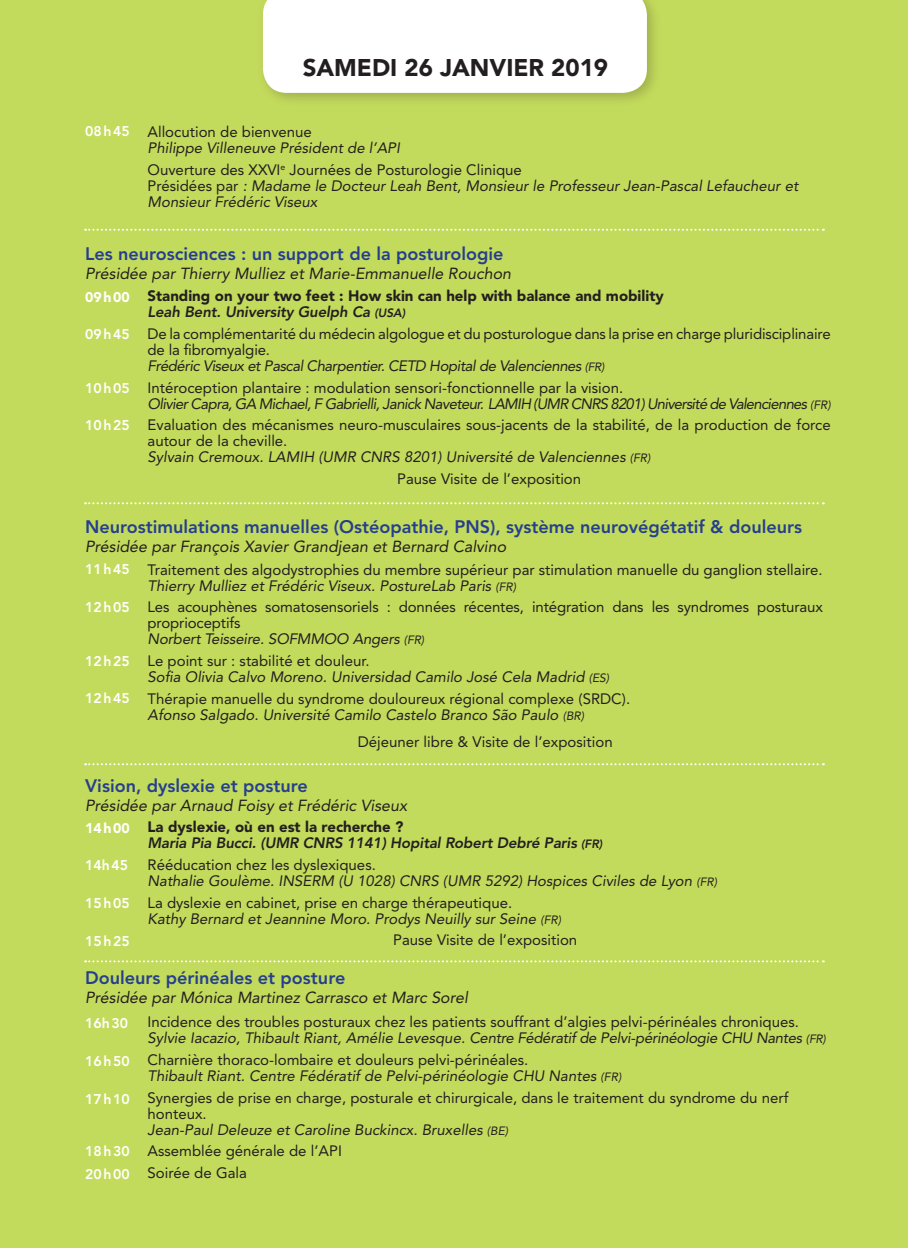
<style>
.page{position:relative;width:908px;height:1248px;background:#fff}
.page>*{position:absolute;margin:0;border:0;box-sizing:border-box;transform-origin:0 0}
.t1{font:900 24px "Avenir LT Std";color:#231f20}
.t2{font:800 18px "Avenir LT Std";color:#253f8e}
.t3{font:italic 16px "Avenir LT Std";color:#231f20}
.t4{font:15px/16px "Avenir LT Std";color:#231f20}
.t5{font:italic 15px/16px "Avenir LT Std";color:#231f20}
.t6{font:italic 15px/16px "Avenir LT Std";letter-spacing:-.04em;color:#231f20}
.t7{font:900 15px/16px "Avenir LT Std";color:#231f20}
.t8{font:italic 800 15px/16px "Avenir LT Std";letter-spacing:-.01em;color:#231f20}
.t9{font:800 14px "Avenir LT Std";color:#fff}
.t10{font:900 14px "Avenir LT Std";letter-spacing:.06em;color:#fff}
.t11{font:800 14px/22.6px "Avenir LT Std";letter-spacing:.06em;color:#fff}
.s1{font-style:italic}
.s2{font-style:normal}
.s3{font-weight:800;font-style:italic}
.s4{font-weight:800;font-style:italic;font-size:12px}
.s5{font-style:italic;font-size:12px}
.s6{font-size:12px}
.s7{font-weight:900;font-style:normal}
</style>
<div class="page">
<div style="left:0;top:0;width:907px;height:1247px;background:#c3db5c"></div>
<div style="left:256px;top:0;width:405px;height:108px;background:#231f20;opacity:.23"></div>
<div style="left:263px;top:0;width:383px;height:93px;background:#fff"></div>
<svg style="left:85px;top:229px;width:738px;height:2px"></svg>
<svg style="left:85px;top:502px;width:738px;height:2px"></svg>
<svg style="left:85px;top:763px;width:738px;height:2px"></svg>
<svg style="left:85px;top:960px;width:738px;height:2px"></svg>
<h1 class="t1" style="left:302px;top:53px;width:307px">SAMEDI 26 JANVIER 2019</h1>
<p class="t9" style="left:85px;top:123px;width:46px">08h45</p>
<p class="t4" style="left:147px;top:124px;width:166px">Allocution de bienvenue</p>
<p class="t4" style="left:147px;top:137px;width:375px;line-height:21.6px"><span class="s1">Philippe Villeneuve Président de l’API<br></span>Ouverture des XXVI<sup>e</sup> Journées de Posturologie Clinique</p>
<p class="t5" style="left:147px;top:178px;width:652px"><span class="s2">Présidées par</span> : Madame le Docteur Leah Bent, Monsieur le Professeur Jean-Pascal Lefaucheur et<br>Monsieur Frédéric Viseux</p>
<p class="t2" style="left:85px;top:243px;width:419px">Les neurosciences : un support de la posturologie</p>
<p class="t3" style="left:85px;top:264px;width:427px">Présidée par Thierry Mulliez et Marie-Emmanuelle Rouchon</p>
<p class="t10" style="left:85px;top:288px;width:46px">09h00</p>
<p class="t9" style="left:85px;top:326px;width:46px">09h45</p>
<p class="t9" style="left:85px;top:380px;width:46px">10h05</p>
<p class="t9" style="left:85px;top:416px;width:46px">10h25</p>
<p class="t7" style="left:147px;top:288px;width:517px">Standing on your two feet : How skin can help with balance and mobility<br><span class="s3">Leah Bent. University Guelph Ca</span> <span class="s4">(USA)</span></p>
<p class="t4" style="left:147px;top:326px;width:684px">De la complémentarité du médecin algologue et du posturologue dans la prise en charge pluridisciplinaire de la fibromyalgie.<br><span class="s1">Frédéric Viseux et Pascal Charpentier. CETD Hopital de Valenciennes</span> <span class="s5">(FR)</span></p>
<p class="t6" style="left:147px;top:380px;width:684px"><span class="s2">Intéroception plantaire : modulation sensori-fonctionnelle par la vision.<br></span>Olivier Capra, GA Michael, F Gabrielli, Janick Naveteur. LAMIH (UMR CNRS 8201) Université de Valenciennes <span class="s6">(FR)</span></p>
<p class="t4" style="left:147px;top:417px;width:684px">Evaluation des mécanismes neuro-musculaires sous-jacents de la stabilité, de la production de force autour de la cheville.<br><span class="s1">Sylvain Cremoux. LAMIH (UMR CNRS 8201) Université de Valenciennes</span> <span class="s5">(FR)</span></p>
<p class="t4" style="left:397px;top:471px;width:185px">Pause Visite de l’exposition</p>
<p class="t2" style="left:85px;top:516px;width:718px">Neurostimulations manuelles (Ostéopathie, PNS), système neurovégétatif &amp; douleurs</p>
<p class="t3" style="left:85px;top:537px;width:422px">Présidée par François Xavier Grandjean et Bernard Calvino</p>
<p class="t9" style="left:85px;top:560px;width:46px">11h45</p>
<p class="t9" style="left:85px;top:599px;width:46px">12h05</p>
<p class="t9" style="left:85px;top:652px;width:46px">12h25</p>
<p class="t9" style="left:85px;top:690px;width:46px">12h45</p>
<p class="t4" style="left:147px;top:561px;width:676px">Traitement des algodystrophies du membre supérieur par stimulation manuelle du ganglion stellaire.<br><span class="s1">Thierry Mulliez et Frédéric Viseux. PostureLab Paris</span> <span class="s5">(FR)</span></p>
<p class="t4" style="left:147px;top:599px;width:676px">Les acouphènes somatosensoriels : données récentes, intégration dans les syndromes posturaux proprioceptifs<br><span class="s1">Norbert Teisseire. SOFMMOO Angers</span> <span class="s5">(FR)</span></p>
<p class="t5" style="left:147px;top:653px;width:463px"><span class="s2">Le point sur : stabilité et douleur.<br></span>Sofia Olivia Calvo Moreno. Universidad Camilo José Cela Madrid <span class="s6">(ES)</span></p>
<p class="t4" style="left:147px;top:690px;width:484px">Thérapie manuelle du syndrome douloureux régional complexe (SRDC).<br><span class="s1">Afonso Salgado. Université Camilo Castelo Branco São Paulo</span> <span class="s5">(BR)</span></p>
<p class="t4" style="left:357px;top:734px;width:256px">Déjeuner libre &amp; Visite de l’exposition</p>
<p class="t2" style="left:85px;top:774px;width:224px">Vision, dyslexie et posture</p>
<p class="t3" style="left:85px;top:796px;width:323px">Présidée par Arnaud Foisy et Frédéric Viseux</p>
<p class="t10" style="left:85px;top:819px;width:46px">14h00</p>
<p class="t9" style="left:85px;top:856px;width:44px">14h45</p>
<p class="t9" style="left:85px;top:894px;width:46px">15h05</p>
<p class="t9" style="left:85px;top:932px;width:46px">15h25</p>
<p class="t8" style="left:147px;top:819px;width:456px"><span class="s7">La dyslexie, où en est la recherche ?<br></span>Maria Pia Bucci. (UMR CNRS 1141) Hopital Robert Debré Paris <span class="s6">(FR)</span></p>
<p class="t5" style="left:147px;top:856px;width:570px"><span class="s2">Rééducation chez les dyslexiques.<br></span>Nathalie Goulème. INSERM (U 1028) CNRS (UMR 5292) Hospices Civiles de Lyon <span class="s6">(FR)</span></p>
<p class="t5" style="left:147px;top:894px;width:415px"><span class="s2">La dyslexie en cabinet, prise en charge thérapeutique.<br></span>Kathy Bernard et Jeannine Moro. Prodys Neuilly sur Seine <span class="s6">(FR)</span></p>
<p class="t4" style="left:393px;top:932px;width:185px">Pause Visite de l’exposition</p>
<p class="t2" style="left:85px;top:967px;width:261px">Douleurs périnéales et posture</p>
<p class="t3" style="left:85px;top:988px;width:384px">Présidée par Mónica Martinez Carrasco et Marc Sorel</p>
<p class="t9" style="left:85px;top:1014px;width:44px">16h30</p>
<p class="t9" style="left:85px;top:1052px;width:46px">16h50</p>
<p class="t9" style="left:85px;top:1090px;width:46px">17h10</p>
<p class="t11" style="left:85px;top:1140px;width:46px">18h30<br>20h00</p>
<p class="t4" style="left:147px;top:1014px;width:679px">Incidence des troubles posturaux chez les patients souffrant d’algies pelvi-périnéales chroniques.<br><span class="s1">Sylvie Iacazio, Thibault Riant, Amélie Levesque. Centre Fédératif de Pelvi-périnéologie CHU Nantes</span> <span class="s5">(FR)</span></p>
<p class="t5" style="left:147px;top:1051px;width:475px"><span class="s2">Charnière thoraco-lombaire et douleurs pelvi-périnéales.<br></span>Thibault Riant. Centre Fédératif de Pelvi-périnéologie CHU Nantes <span class="s6">(FR)</span></p>
<p class="t4" style="left:147px;top:1089px;width:642px">Synergies de prise en charge, posturale et chirurgicale, dans le traitement du syndrome du nerf honteux.<br><span class="s1">Jean-Paul Deleuze et Caroline Buckincx. Bruxelles</span> <span class="s5">(BE)</span></p>
<p class="t4" style="left:147px;top:1140px;width:196px;line-height:21.6px">Assemblée générale de l’API<br>Soirée de Gala</p>
</div>
